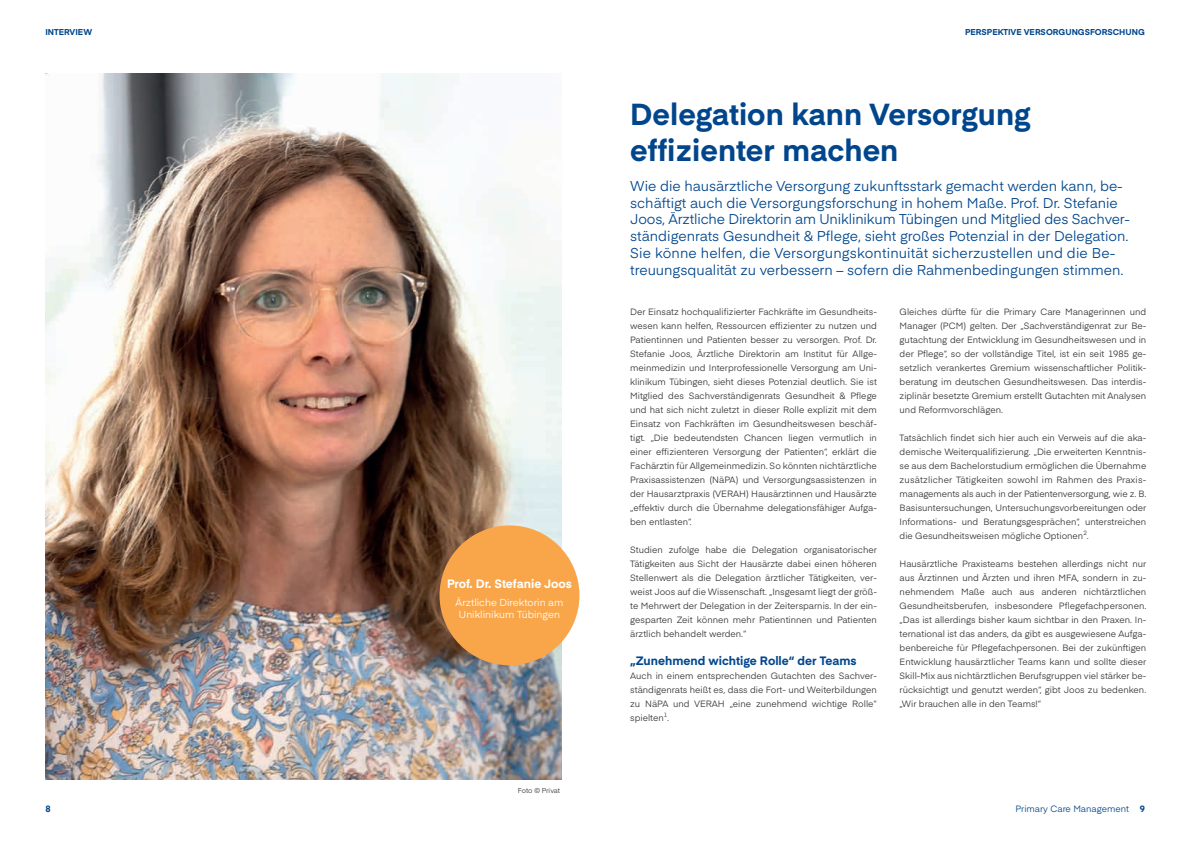
<style>
.page{position:relative;width:1191px;height:842px;background:#fff}
.page>*{position:absolute;margin:0;border:0;box-sizing:border-box;transform-origin:0 0}
.t1{font:700 30px/36px "Eina 02";color:#01468c}
.t2{font:14px/16.8px "Eina 02";color:#01468c}
.t3{font:700 12px "Eina 02";color:#01468c}
.t4{font:700 12px "Eina 02";color:#fff}
.t5{font:10px/12px "Eina 02";color:#fff;text-align:center}
.t6{font:9px/14px "Eina 02";color:#363536;text-align:justify}
.t7{font:9px "Eina 02";color:#01468c}
.t8{font:700 9px "Eina 02";color:#01468c}
.t9{font:700 8.4px "Eina 02";color:#01468c}
.t10{font:7px "Eina 02";letter-spacing:-.01em;color:#363536}
.t11{font:6px "Eina 02";color:#363536}
.s1{font-size:9px}
</style>
<div class="page">
<img style="left:45px;top:74px;width:516px;height:705px">
<div style="left:439px;top:525px;width:140px;height:140px;background:#f9a64a;border-radius:50%"></div>
<p class="t9" style="left:45px;top:26px;width:48px">INTERVIEW</p>
<h3 class="t4" style="left:447px;top:575px;width:126px">Prof. Dr. Stefanie Joos</h3>
<p class="t5" style="left:455px;top:596px;width:109px">Ärztliche Direktorin am<br>Uniklinikum Tübingen</p>
<p class="t10" style="left:518px;top:785px;width:44px">Foto © Privat</p>
<p class="t9" style="left:965px;top:26px;width:181px">PERSPEKTIVE VERSORGUNGSFORSCHUNG</p>
<h1 class="t1" style="left:630px;top:94px;width:402px">Delegation kann Versorgung effizienter machen</h1>
<p class="t2" style="left:630px;top:176px;width:501px">Wie die hausärztliche Versorgung zukunftsstark gemacht werden kann, be&shy;schäftigt auch die Versorgungsforschung in hohem Maße. Prof. Dr. Stefanie Joos, Ärztliche Direktorin am Uniklinikum Tübingen und Mitglied des Sachver&shy;ständigenrats Gesundheit &amp; Pflege, sieht großes Potenzial in der Delegation.<br>Sie könne helfen, die Versorgungskontinuität sicherzustellen und die Be&shy;treuungsqualität zu verbessern – sofern die Rahmenbedingungen stimmen.</p>
<p class="t6" style="left:899px;top:304px;width:248px">Gleiches dürfte für die Primary Care Managerinnen und Manager (PCM) gelten. Der „Sachverständigenrat zur Be&shy;gutachtung der Entwicklung im Gesundheitswesen und in der Pflege“, so der vollständige Titel, ist ein seit 1985 ge&shy;setzlich verankertes Gremium wissenschaftlicher Politik&shy;beratung im deutschen Gesundheitswesen. Das interdis&shy;ziplinär besetzte Gremium erstellt Gutachten mit Analysen und Reformvorschlägen.</p>
<p class="t6" style="left:899px;top:430px;width:248px">Tatsächlich findet sich hier auch ein Verweis auf die aka&shy;demische Weiterqualifizierung. „Die erweiterten Kenntnis&shy;se aus dem Bachelorstudium ermöglichen die Übernahme zusätzlicher Tätigkeiten sowohl im Rahmen des Praxis&shy;managements als auch in der Patientenversorgung, wie z. B.<br>Basisuntersuchungen, Untersuchungsvorbereitungen oder Informations- und Beratungsgesprächen“, unterstreichen die Gesundheitsweisen mögliche Optionen</p>
<p class="t6" style="left:630px;top:304px;width:248px">Der Einsatz hochqualifizierter Fachkräfte im Gesundheits&shy;wesen kann helfen, Ressourcen effizienter zu nutzen und Patientinnen und Patienten besser zu versorgen. Prof. Dr.<br>Stefanie Joos, Ärztliche Direktorin am Institut für Allge&shy;meinmedizin und Interprofessionelle Versorgung am Uni&shy;klinikum Tübingen, sieht dieses Potenzial deutlich. Sie ist Mitglied des Sachverständigenrats Gesundheit &amp; Pflege und hat sich nicht zuletzt in dieser Rolle explizit mit dem Einsatz von Fachkräften im Gesundheitswesen beschäf&shy;tigt. „Die bedeutendsten Chancen liegen vermutlich in einer effizienteren Versorgung der Patienten“, erklärt die Fachärztin für Allgemeinmedizin. So könnten nichtärztliche Praxisassistenzen (NäPA) und Versorgungsassistenzen in der Hausarztpraxis (VERAH) Hausärztinnen und Hausärzte „effektiv durch die Übernahme delegationsfähiger Aufga&shy;ben entlasten“.</p>
<p class="t6" style="left:630px;top:542px;width:248px">Studien zufolge habe die Delegation organisatorischer Tätigkeiten aus Sicht der Hausärzte dabei einen höheren Stellenwert als die Delegation ärztlicher Tätigkeiten, ver&shy;weist Joos auf die Wissenschaft. „Insgesamt liegt der größ&shy;te Mehrwert der Delegation in der Zeitersparnis. In der ein&shy;gesparten Zeit können mehr Patientinnen und Patienten ärztlich behandelt werden.“</p>
<h3 class="t3" style="left:630px;top:652px;width:228px">„Zunehmend wichtige Rolle“ der Teams</h3>
<p class="t6" style="left:630px;top:668px;width:248px">Auch in einem entsprechenden Gutachten des Sachver&shy;ständigenrats heißt es, dass die Fort- und Weiterbildungen zu NäPA und VERAH „eine zunehmend wichtige Rolle“ spielten<sup>1</sup>.</p>
<p class="t11" style="left:1083px;top:529px;width:7px">2<span class="s1">.</span></p>
<p class="t6" style="left:899px;top:556px;width:248px">Hausärztliche Praxisteams bestehen allerdings nicht nur aus Ärztinnen und Ärzten und ihren MFA, sondern in zu&shy;nehmendem Maße auch aus anderen nichtärztlichen Gesundheitsberufen, insbesondere Pflegefachpersonen. „Das ist allerdings bisher kaum sichtbar in den Praxen. In&shy;ternational ist das anders, da gibt es ausgewiesene Aufga&shy;benbereiche für Pflegefachpersonen. Bei der zukünftigen Entwicklung hausärztlicher Teams kann und sollte dieser Skill-Mix aus nichtärztlichen Berufsgruppen viel stärker be&shy;rücksichtigt und genutzt werden“, gibt Joos zu bedenken. „Wir brauchen alle in den Teams!“</p>
<p class="t7" style="left:1015px;top:802px;width:115px">Primary Care Management</p>
<p class="t8" style="left:45px;top:802px;width:7px">8</p>
<p class="t8" style="left:1139px;top:802px;width:7px">9</p>
</div>
